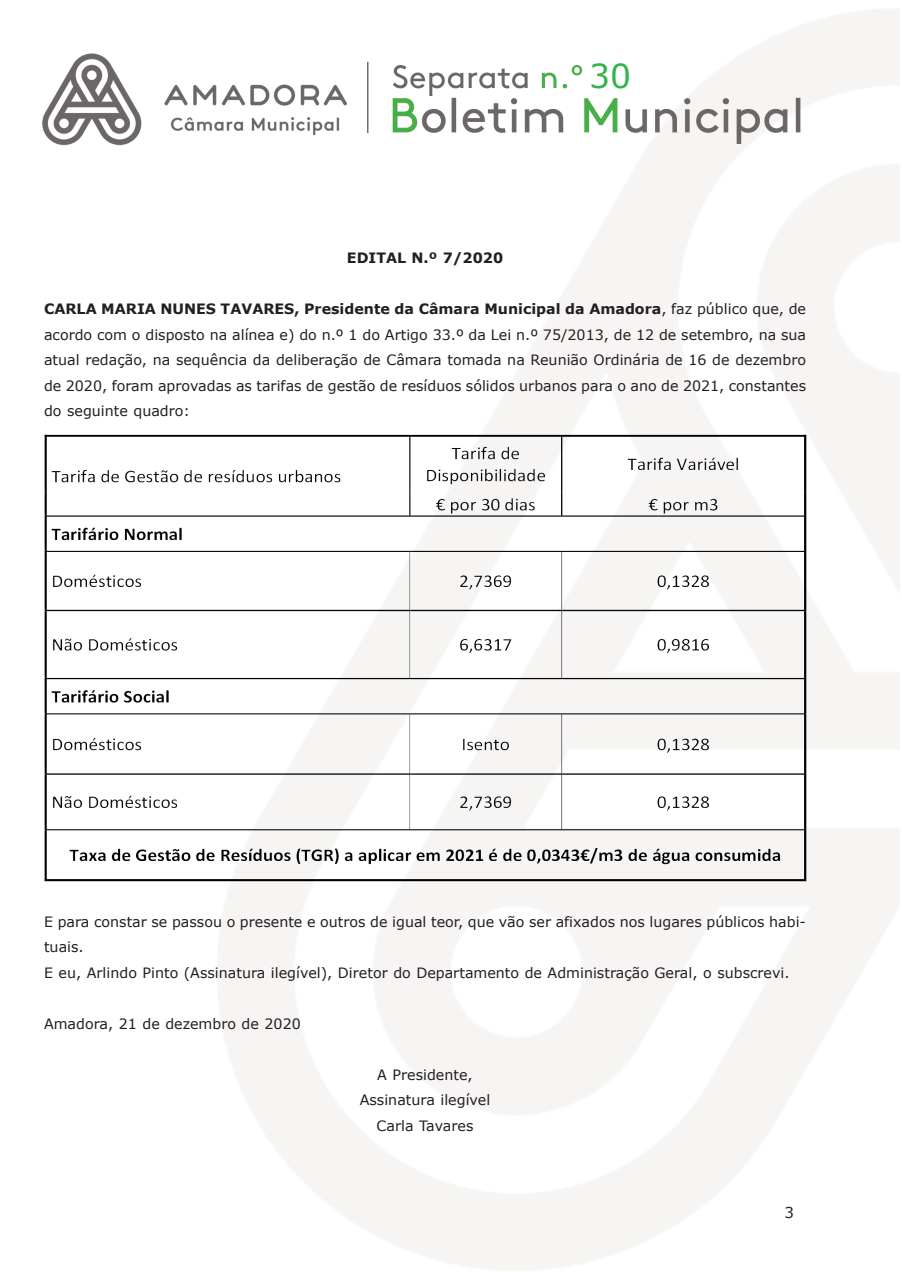
<style>
.page{position:relative;width:902px;height:1272px;background:#fff}
.page>*{position:absolute;margin:0;border:0;box-sizing:border-box;transform-origin:0 0}
.t1{font:33px "Verdana";color:#31b44b}
.t2{font:15px "Verdana";color:#231f20}
.t3{font:14.25px/25.5px "Verdana";color:#231f20;text-align:justify}
.t4{font:700 14.25px "Verdana";color:#231f20}
.s1{font-weight:700}
</style>
<div class="page">
<img style="left:42px;top:9px;width:857px;height:1261px">
<div style="left:772px;top:1201px;width:34px;height:21px;background:#fff"></div>
<img style="left:43px;top:432px;width:764px;height:453px">
<h1 class="t1" style="left:589px;top:55px;width:43px">30</h1>
<p class="t4" style="left:347px;top:249px;width:158px">EDITAL N.º 7/2020</p>
<p class="t3" style="left:44px;top:296px;width:763px"><span class="s1">CARLA MARIA NUNES TAVARES, Presidente da Câmara Municipal da Amadora</span>, faz público que, de acordo com o disposto na alínea e) do n.º 1 do Artigo 33.º da Lei n.º 75/2013, de 12 de setembro, na sua atual redação, na sequência da deliberação de Câmara tomada na Reunião Ordinária de 16 de dezembro de 2020, foram aprovadas as tarifas de gestão de resíduos sólidos urbanos para o ano de 2021, constantes do seguinte quadro:</p>
<p class="t3" style="left:44px;top:908px;width:763px;text-align:left">E para constar se passou o presente e outros de igual teor, que vão ser afixados nos lugares públicos habi&shy;tuais.<br>E eu, Arlindo Pinto (Assinatura ilegível), Diretor do Departamento de Administração Geral, o subscrevi.</p>
<p class="t3" style="left:44px;top:1010px;width:258px">Amadora, 21 de dezembro de 2020</p>
<p class="t3" style="left:360px;top:1061px;width:132px;text-align:center">A Presidente,<br>Assinatura ilegível<br>Carla Tavares</p>
<p class="t2" style="left:784px;top:1203px;width:11px">3</p>
</div>
